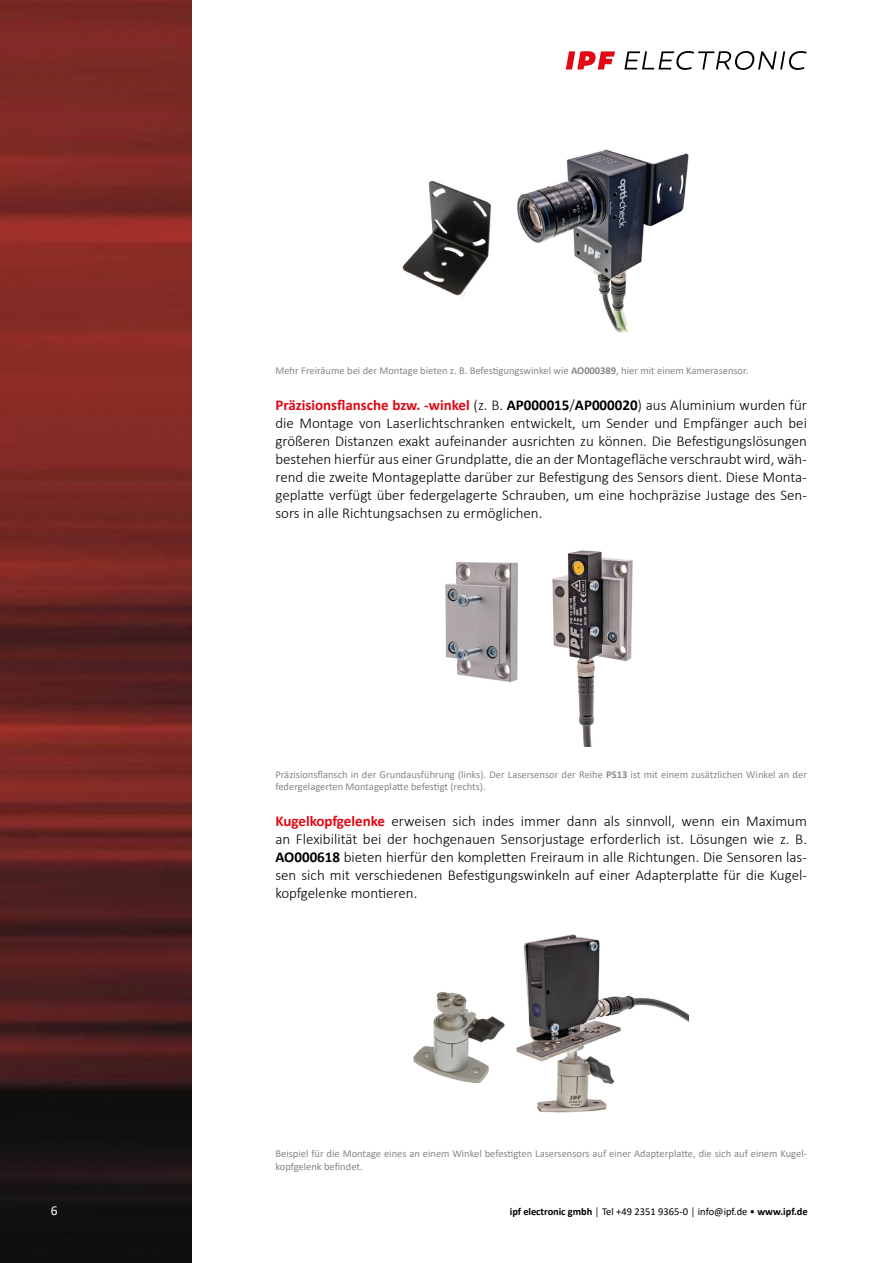
<style>
.page{position:relative;width:893px;height:1263px;background:#fff}
.page>*{position:absolute;margin:0;border:0;box-sizing:border-box;transform-origin:0 0}
.t1{font:300 15px/18px "Calibri";color:#000;text-align:justify}
.t2{font:13.5px "Calibri";color:#fff}
.t3{font:10.5px/12.6px "Calibri";color:#878787}
.t4{font:10.5px "Calibri";color:#000}
.s1{font-weight:700}
.s2{font-weight:700;color:#e30613}
</style>
<div class="page">
<img style="left:0;top:0;width:191px;height:1263px">
<svg style="left:624px;top:51px;width:183px;height:19px"></svg>
<svg style="left:566px;top:51px;width:49px;height:18px"></svg>
<img style="left:402px;top:149px;width:287px;height:184px">
<img style="left:445px;top:550px;width:188px;height:197px">
<img style="left:413px;top:934px;width:275px;height:179px">
<p class="t3" style="left:275px;top:364px;width:474px">Mehr Freiräume bei der Montage bieten z. B. Befestigungswinkel wie <span class="s1">AO000389</span>, hier mit einem Kamerasensor.</p>
<p class="t1" style="left:275px;top:396px;width:533px"><span class="s2">Präzisionsflansche bzw. -winkel</span> (z. B. <span class="s1">AP000015</span>/<span class="s1">AP000020</span>) aus Aluminium wurden für die Montage von Laserlichtschranken entwickelt, um Sender und Empfänger auch bei größeren Distanzen exakt aufeinander ausrichten zu können. Die Befestigungslösungen bestehen hierfür aus einer Grundplatte, die an der Montagefläche verschraubt wird, wäh&shy;rend die zweite Montageplatte darüber zur Befestigung des Sensors dient. Diese Monta&shy;geplatte verfügt über federgelagerte Schrauben, um eine hochpräzise Justage des Sen&shy;sors in alle Richtungsachsen zu ermöglichen.</p>
<p class="t3" style="left:275px;top:767px;width:533px">Präzisionsflansch in der Grundausführung (links). Der Lasersensor der Reihe <span class="s1">PS13</span> ist mit einem zusätzlichen Winkel an der federgelagerten Montageplatte befestigt (rechts).</p>
<p class="t1" style="left:275px;top:812px;width:533px"><span class="s2">Kugelkopfgelenke</span> erweisen sich indes immer dann als sinnvoll, wenn ein Maximum an Flexibilität bei der hochgenauen Sensorjustage erforderlich ist. Lösungen wie z. B.<br><span class="s1">AO000618</span> bieten hierfür den kompletten Freiraum in alle Richtungen. Die Sensoren las&shy;sen sich mit verschiedenen Befestigungswinkeln auf einer Adapterplatte für die Kugel&shy;kopfgelenke montieren.</p>
<p class="t3" style="left:275px;top:1147px;width:533px">Beispiel für die Montage eines an einem Winkel befestigten Lasersensors auf einer Adapterplatte, die sich auf einem Kugel&shy;kopfgelenk befindet.</p>
<p class="t2" style="left:51px;top:1201px;width:8px">6</p>
<p class="t4" style="left:510px;top:1204px;width:299px"><span class="s1">ipf electronic gmbh</span> │ Tel +49 2351 9365-0 │ info@ipf.de • <span class="s1">www.ipf.de</span></p>
</div>
